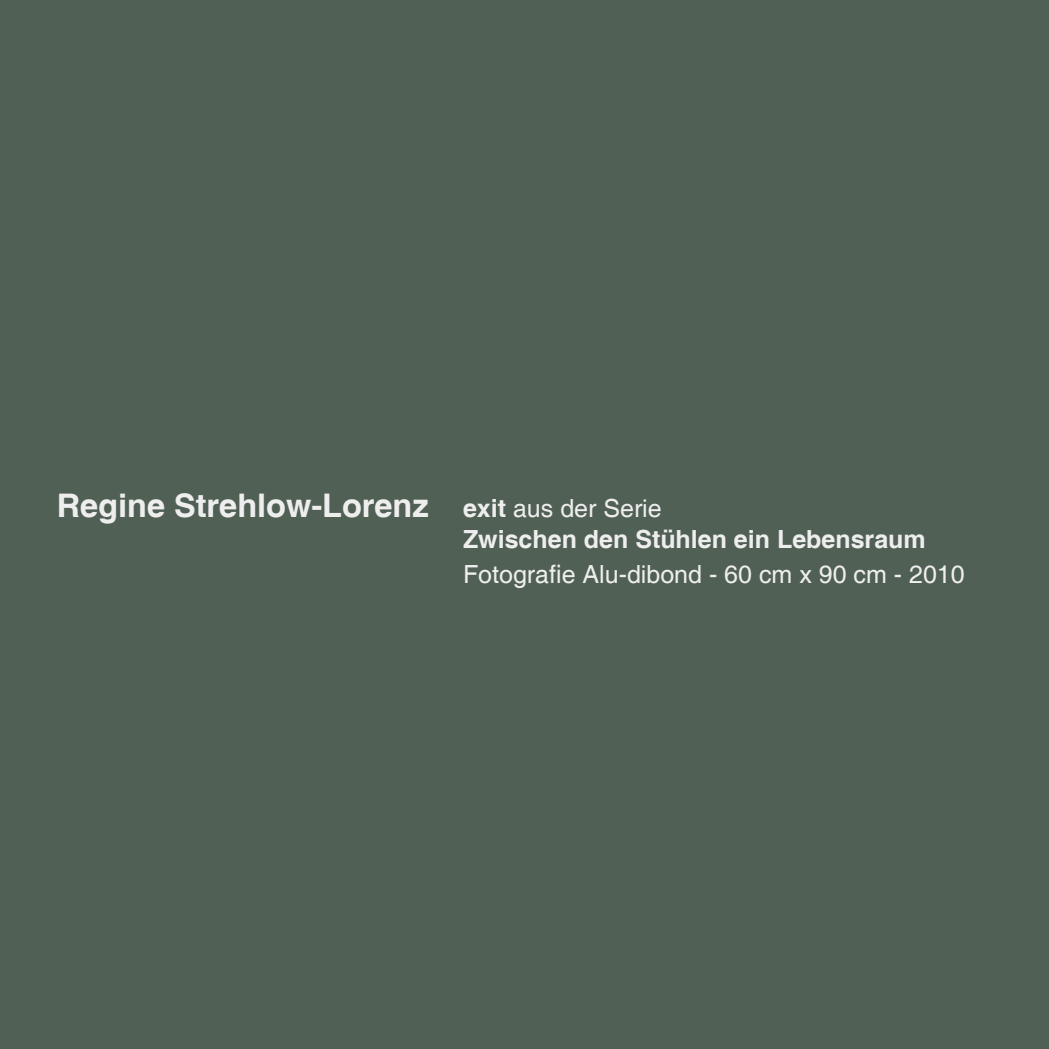
<style>
.page{position:relative;width:1049px;height:1049px;background:#516054}
.page>*{position:absolute;margin:0;border:0;box-sizing:border-box;transform-origin:0 0}
.t1{font:700 32.5px "Helvetica";color:#eeeeef}
.t2{font:25px "Helvetica";color:#eeeeef}
.t3{font:700 25px "Helvetica";color:#eeeeef}
.s1{font-size:25px}
.s2{font-weight:400;font-size:25px}
</style>
<div class="page">
<p class="t1" style="left:57px;top:493px;width:606px">Regine Strehlow-Lorenz <span class="s1">exit</span> <span class="s2">aus der Serie</span></p>
<p class="t3" style="left:463px;top:529px;width:464px">Zwischen den Stühlen ein Lebensraum</p>
<p class="t2" style="left:463px;top:559px;width:503px">Fotografie Alu-dibond - 60 cm x 90 cm - 2010</p>
</div>
